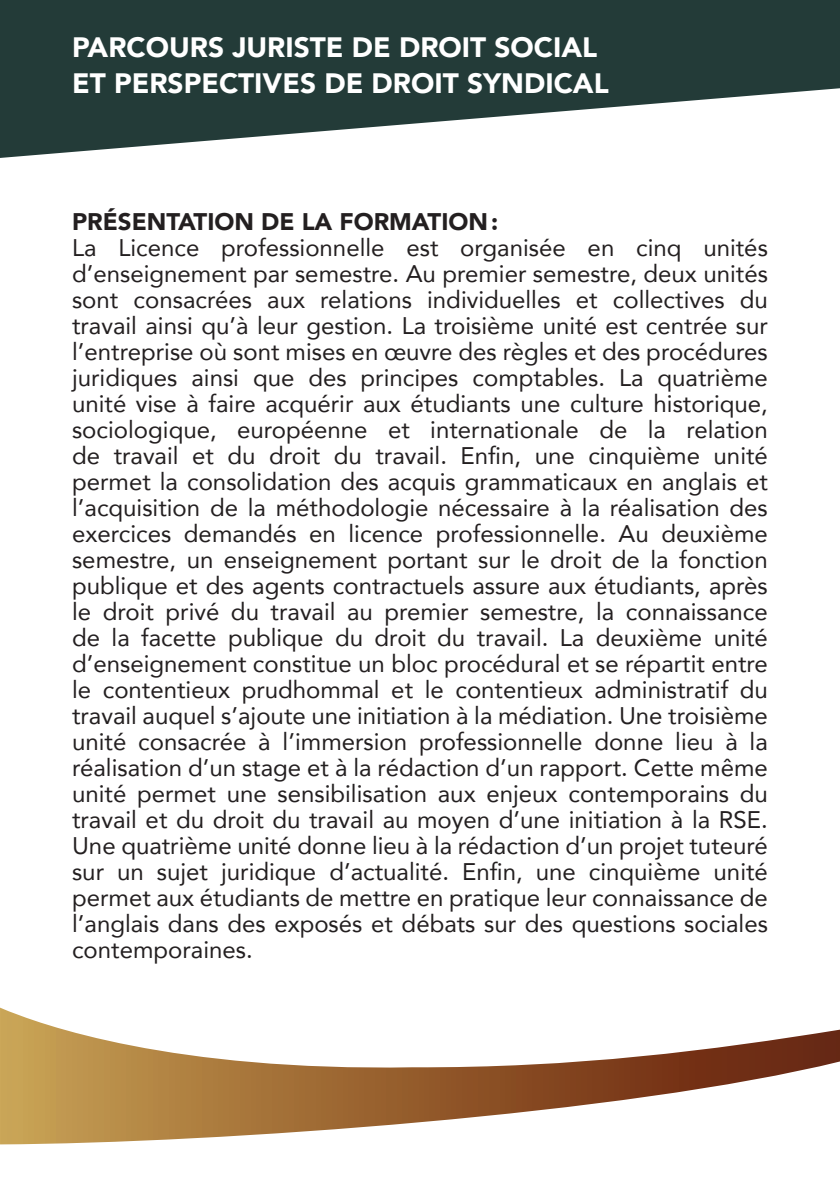
<style>
.page{position:relative;width:840px;height:1191px;background:#fff}
.page>*{position:absolute;margin:0;border:0;box-sizing:border-box;transform-origin:0 0}
.t1{font:900 28px/36px "Avenir";color:#fff}
.t2{font:24px/26px "Avenir";color:#231f20;text-align:justify}
.t3{font:900 24px "Avenir";color:#231f20}
</style>
<div class="page">
<svg style="left:0;top:0;width:839px;height:158px;fill:#233b38"></svg>
<svg style="left:0;top:1007px;width:839px;height:137px"></svg>
<p class="t1" style="left:72px;top:29px;width:538px">PARCOURS JURISTE DE DROIT SOCIAL<br>ET PERSPECTIVES DE DROIT SYNDICAL</p>
<p class="t3" style="left:72px;top:201px;width:427px">PRÉSENTATION DE LA FORMATION:</p>
<p class="t2" style="left:72px;top:233px;width:697px">La Licence professionnelle est organisée en cinq unités d’enseignement par semestre. Au premier semestre, deux unités sont consacrées aux relations individuelles et collectives du travail ainsi qu’à leur gestion. La troisième unité est centrée sur l’entreprise où sont mises en œuvre des règles et des procédures juridiques ainsi que des principes comptables. La quatrième unité vise à faire acquérir aux étudiants une culture historique, sociologique, européenne et internationale de la relation de travail et du droit du travail. Enfin, une cinquième unité permet la consolidation des acquis grammaticaux en anglais et l’acquisition de la méthodologie nécessaire à la réalisation des exercices demandés en licence professionnelle. Au deuxième semestre, un enseignement portant sur le droit de la fonction publique et des agents contractuels assure aux étudiants, après le droit privé du travail au premier semestre, la connaissance de la facette publique du droit du travail. La deuxième unité d’enseignement constitue un bloc procédural et se répartit entre le contentieux prudhommal et le contentieux administratif du travail auquel s’ajoute une initiation à la médiation. Une troisième unité consacrée à l’immersion professionnelle donne lieu à la réalisation d’un stage et à la rédaction d’un rapport. Cette même unité permet une sensibilisation aux enjeux contemporains du travail et du droit du travail au moyen d’une initiation à la RSE.<br>Une quatrième unité donne lieu à la rédaction d’un projet tuteuré sur un sujet juridique d’actualité. Enfin, une cinquième unité permet aux étudiants de mettre en pratique leur connaissance de l’anglais dans des exposés et débats sur des questions sociales contemporaines.</p>
</div>
